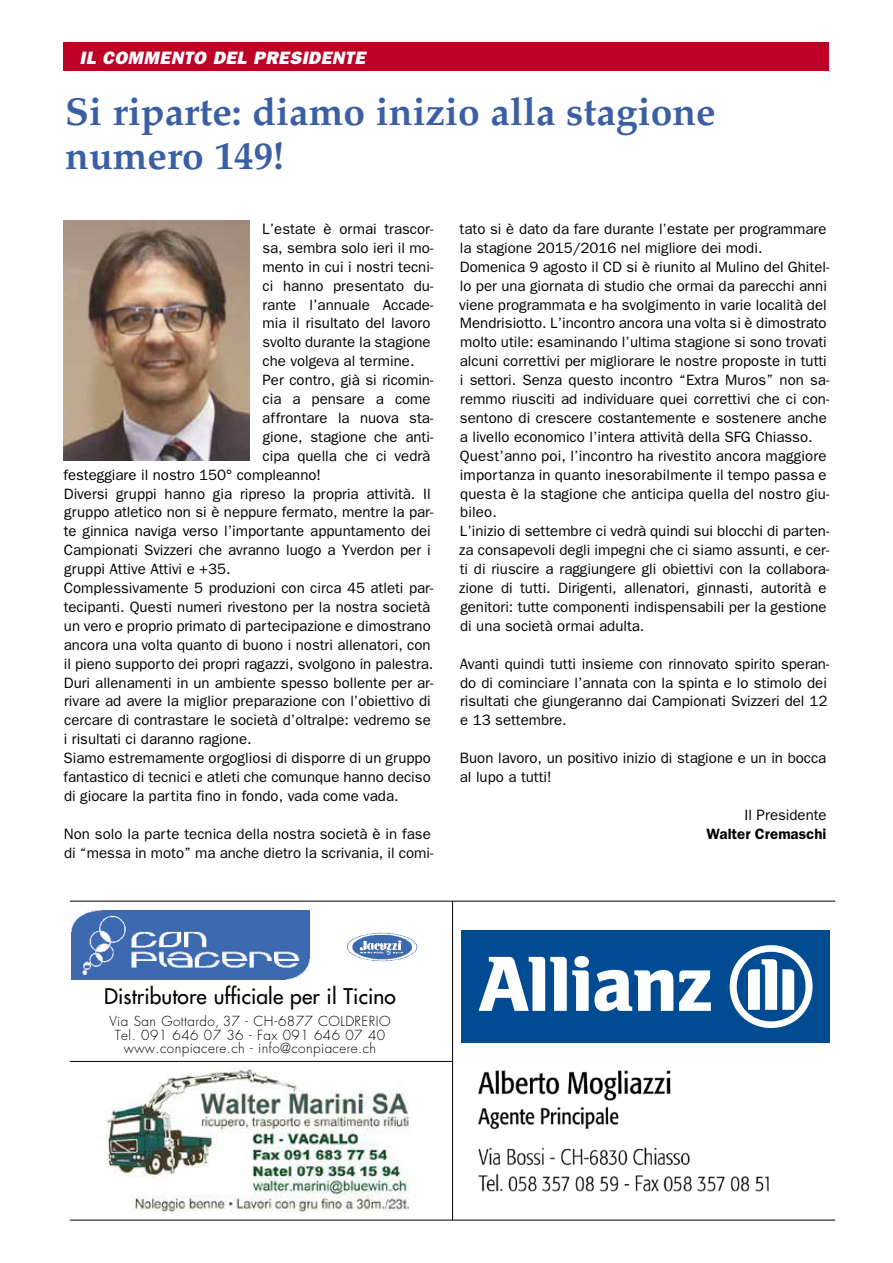
<style>
.page{position:relative;width:893px;height:1263px;background:#fff}
.page>*{position:absolute;margin:0;border:0;box-sizing:border-box;transform-origin:0 0}
.t1{font:700 39px/43.5px "Palatino";color:#3b5fa4}
.t2{font:21px "Futura";letter-spacing:.005em;color:#000}
.t3{font:italic 800 18px "Franklin Gothic";letter-spacing:.025em;color:#fff}
.t4{font:15px/18.9px "Franklin Gothic";color:#000}
.t5{font:600 15px "Franklin Gothic";color:#000}
.t6{font:300 13.5px/13.5px "Futura";letter-spacing:.03em;color:#000;text-align:center}
</style>
<div class="page">
<div style="left:461px;top:930px;width:369px;height:113px;background:#004b92"></div>
<svg style="left:479px;top:956px;width:194px;height:55px"></svg>
<svg style="left:679px;top:970px;width:32px;height:41px"></svg>
<svg style="left:730px;top:945px;width:82px;height:83px"></svg>
<hr style="left:452px;top:901px;width:1px;height:319px;background:#000">
<hr style="left:70px;top:901px;width:765px;height:1px;background:#000">
<hr style="left:70px;top:1220px;width:765px;height:1px;background:#000">
<img style="left:71px;top:911px;width:239px;height:69px">
<hr style="left:70px;top:1061px;width:382px;height:1px;background:#000">
<img style="left:347px;top:932px;width:71px;height:30px">
<div style="left:64px;top:43px;width:765px;height:28px;background:#be0027"></div>
<img style="left:478px;top:1070px;width:291px;height:122px">
<img style="left:64px;top:221px;width:186px;height:240px">
<img style="left:105px;top:1066px;width:304px;height:146px">
<p class="t3" style="left:79px;top:47px;width:287px">IL COMMENTO DEL PRESIDENTE</p>
<h1 class="t1" style="left:65px;top:91px;width:652px">Si riparte: diamo inizio alla stagione numero 149!</h1>
<p class="t4" style="left:262px;top:219px;width:173px">L’estate è ormai trascor-</p>
<p class="t4" style="left:262px;top:238px;width:172px">sa, sembra solo ieri il mo-</p>
<p class="t4" style="left:263px;top:257px;width:172px">mento in cui i nostri tecni-</p>
<p class="t4" style="left:263px;top:276px;width:172px">ci hanno presentato du-</p>
<p class="t4" style="left:262px;top:295px;width:172px">rante l’annuale Accade-</p>
<p class="t4" style="left:263px;top:314px;width:170px">mia il risultato del lavoro</p>
<p class="t4" style="left:262px;top:333px;width:170px">svolto durante la stagione</p>
<p class="t4" style="left:263px;top:352px;width:153px">che volgeva al termine.</p>
<p class="t4" style="left:263px;top:371px;width:172px">Per contro, già si ricomin-</p>
<p class="t4" style="left:263px;top:390px;width:170px">cia a pensare a come</p>
<p class="t4" style="left:262px;top:408px;width:173px">affrontare la nuova sta-</p>
<p class="t4" style="left:263px;top:427px;width:172px">gione, stagione che anti-</p>
<p class="t4" style="left:263px;top:446px;width:169px">cipa quella che ci vedrà</p>
<p class="t4" style="left:64px;top:465px;width:259px">festeggiare il nostro 150° compleanno!</p>
<p class="t4" style="left:64px;top:484px;width:368px">Diversi gruppi hanno gia ripreso la propria attività. Il</p>
<p class="t4" style="left:64px;top:503px;width:371px">gruppo atletico non si è neppure fermato, mentre la par-</p>
<p class="t4" style="left:64px;top:522px;width:369px">te ginnica naviga verso l’importante appuntamento dei</p>
<p class="t4" style="left:64px;top:541px;width:368px">Campionati Svizzeri che avranno luogo a Yverdon per i</p>
<p class="t4" style="left:64px;top:560px;width:168px">gruppi Attive Attivi e +35.</p>
<p class="t4" style="left:64px;top:579px;width:371px">Complessivamente 5 produzioni con circa 45 atleti par-</p>
<p class="t4" style="left:64px;top:597px;width:368px">tecipanti. Questi numeri rivestono per la nostra società</p>
<p class="t4" style="left:64px;top:616px;width:368px">un vero e proprio primato di partecipazione e dimostrano</p>
<p class="t4" style="left:64px;top:635px;width:368px">ancora una volta quanto di buono i nostri allenatori, con</p>
<p class="t4" style="left:64px;top:654px;width:371px">il pieno supporto dei propri ragazzi, svolgono in palestra.</p>
<p class="t4" style="left:64px;top:673px;width:371px">Duri allenamenti in un ambiente spesso bollente per ar-</p>
<p class="t4" style="left:64px;top:692px;width:368px">rivare ad avere la miglior preparazione con l’obiettivo di</p>
<p class="t4" style="left:64px;top:711px;width:368px">cercare di contrastare le società d’oltralpe: vedremo se</p>
<p class="t4" style="left:64px;top:730px;width:189px">i risultati ci daranno ragione.</p>
<p class="t4" style="left:64px;top:749px;width:369px">Siamo estremamente orgogliosi di disporre di un gruppo</p>
<p class="t4" style="left:64px;top:768px;width:369px">fantastico di tecnici e atleti che comunque hanno deciso</p>
<p class="t4" style="left:64px;top:786px;width:336px">di giocare la partita fino in fondo, vada come vada.</p>
<p class="t4" style="left:64px;top:824px;width:371px">Non solo la parte tecnica della nostra società è in fase di “messa in moto” ma anche dietro la scrivania, il comi-</p>
<p class="t4" style="left:459px;top:219px;width:372px">tato si è dato da fare durante l’estate per programmare la stagione 2015/2016 nel migliore dei modi.<br>Domenica 9 agosto il CD si è riunito al Mulino del Ghitel&shy;lo per una giornata di studio che ormai da parecchi anni viene programmata e ha svolgimento in varie località del Mendrisiotto. L’incontro ancora una volta si è dimostrato molto utile: esaminando l’ultima stagione si sono trovati alcuni correttivi per migliorare le nostre proposte in tutti i settori. Senza questo incontro “Extra Muros” non sa&shy;remmo riusciti ad individuare quei correttivi che ci con&shy;sentono di crescere costantemente e sostenere anche a livello economico l’intera attività della SFG Chiasso.<br>Quest’anno poi, l’incontro ha rivestito ancora maggiore importanza in quanto inesorabilmente il tempo passa e questa è la stagione che anticipa quella del nostro giu&shy;bileo.<br>L’inizio di settembre ci vedrà quindi sui blocchi di parten&shy;za consapevoli degli impegni che ci siamo assunti, e cer&shy;ti di riuscire a raggiungere gli obiettivi con la collabora&shy;zione di tutti. Dirigenti, allenatori, ginnasti, autorità e genitori: tutte componenti indispensabili per la gestione di una società ormai adulta.</p>
<p class="t4" style="left:460px;top:654px;width:371px">Avanti quindi tutti insieme con rinnovato spirito speran&shy;do di cominciare l’annata con la spinta e lo stimolo dei risultati che giungeranno dai Campionati Svizzeri del 12 e 13 settembre.</p>
<p class="t4" style="left:460px;top:749px;width:368px">Buon lavoro, un positivo inizio di stagione e un in bocca al lupo a tutti!</p>
<p class="t4" style="left:745px;top:805px;width:84px">Il Presidente</p>
<p class="t5" style="left:707px;top:825px;width:121px">Walter Cremaschi</p>
<h2 class="t2" style="left:104px;top:983px;width:293px">Distributore ufficiale per il Ticino</h2>
<p class="t6" style="left:109px;top:1015px;width:283px">Via San Gottardo, 37 - CH-6877 COLDRERIO<br>Tel. 091 646 07 36 - Fax 091 646 07 40 www.conpiacere.ch - info@conpiacere.ch</p>
</div>
